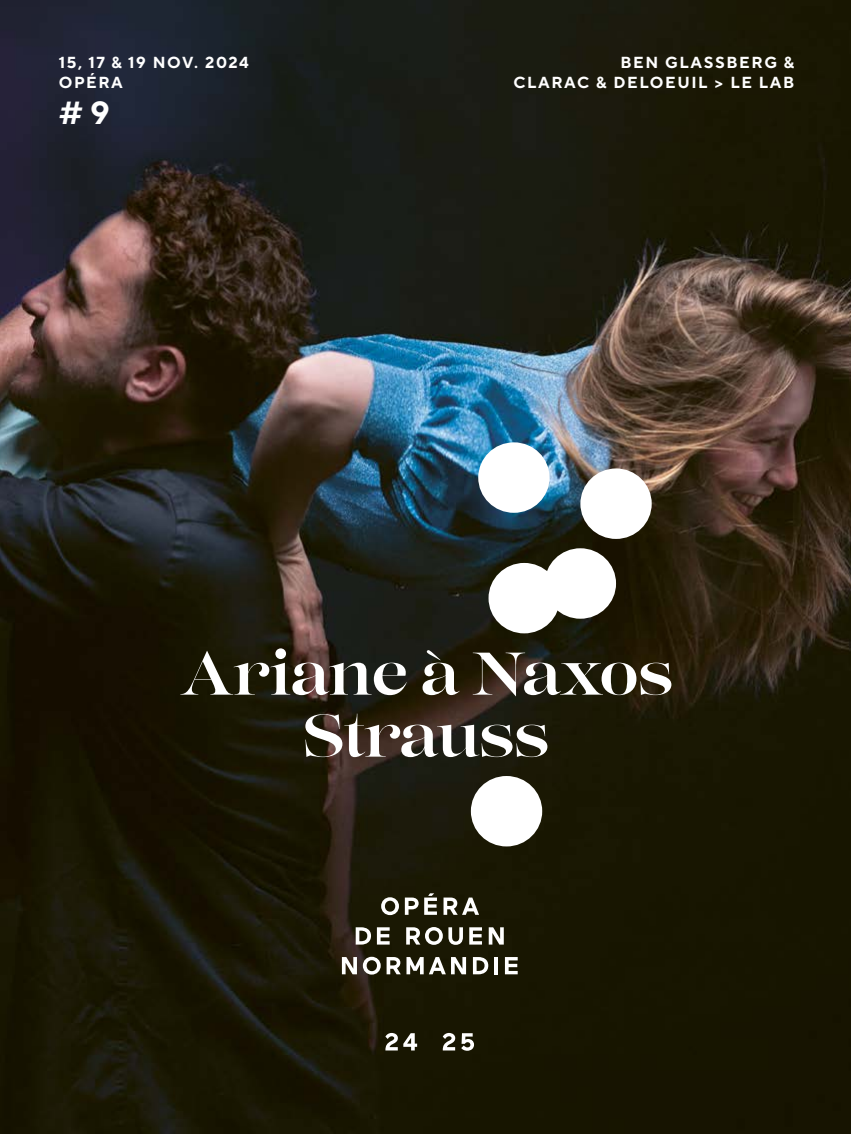
<style>
.page{position:relative;width:851px;height:1134px;background:#fff}
.page>*{position:absolute;margin:0;border:0;box-sizing:border-box;transform-origin:0 0}
.t1{font:60px/62px "Lust Pro No 4";color:#fff;text-align:center}
.t2{font:700 32px "TT Norms Pro";color:#fff}
.t3{font:700 16px/20px "TT Norms Pro";letter-spacing:.1em;color:#fff}
</style>
<div class="page">
<img style="left:0;top:1px;width:850px;height:1133px">
<svg style="left:381px;top:897px;width:18px;height:18px"></svg>
<svg style="left:405px;top:897px;width:13px;height:18px"></svg>
<svg style="left:424px;top:893px;width:13px;height:22px"></svg>
<svg style="left:443px;top:897px;width:36px;height:18px"></svg>
<svg style="left:355px;top:927px;width:16px;height:17px"></svg>
<svg style="left:377px;top:927px;width:12px;height:17px"></svg>
<svg style="left:406px;top:927px;width:57px;height:18px"></svg>
<svg style="left:469px;top:927px;width:13px;height:17px"></svg>
<svg style="left:488px;top:927px;width:15px;height:17px"></svg>
<svg style="left:342px;top:957px;width:15px;height:17px"></svg>
<svg style="left:363px;top:957px;width:17px;height:17px"></svg>
<svg style="left:386px;top:957px;width:14px;height:17px"></svg>
<svg style="left:406px;top:957px;width:17px;height:17px"></svg>
<svg style="left:429px;top:957px;width:37px;height:17px"></svg>
<svg style="left:473px;top:957px;width:15px;height:17px"></svg>
<hr style="left:494px;top:957px;width:4px;height:17px;background:#fff">
<svg style="left:505px;top:957px;width:12px;height:17px"></svg>
<svg style="left:385px;top:1033px;width:32px;height:17px"></svg>
<svg style="left:442px;top:1033px;width:13px;height:17px"></svg>
<svg style="left:461px;top:1033px;width:13px;height:18px"></svg>
<div style="left:544px;top:548px;width:72px;height:71px;background:#fff;border-radius:50%"></div>
<div style="left:471px;top:776px;width:71px;height:70px;background:#fff;border-radius:50%"></div>
<div style="left:478px;top:442px;width:71px;height:71px;background:#fff;border-radius:50%"></div>
<div style="left:580px;top:468px;width:71px;height:71px;background:#fff;border-radius:50%"></div>
<div style="left:488px;top:563px;width:71px;height:70px;background:#fff;border-radius:50%"></div>
<p class="t3" style="left:59px;top:52px;width:192px">15, 17 &amp; 19 NOV. 2024<br>OPÉRA</p>
<h2 class="t2" style="left:59px;top:89px;width:53px"># 9</h2>
<p class="t3" style="left:513px;top:52px;width:282px;text-align:right">BEN GLASSBERG &amp;<br>CLARAC &amp; DELOEUIL &gt; LE LAB</p>
<h1 class="t1" style="left:180px;top:646px;width:494px">Ariane à Naxos<br>Strauss</h1>
</div>
